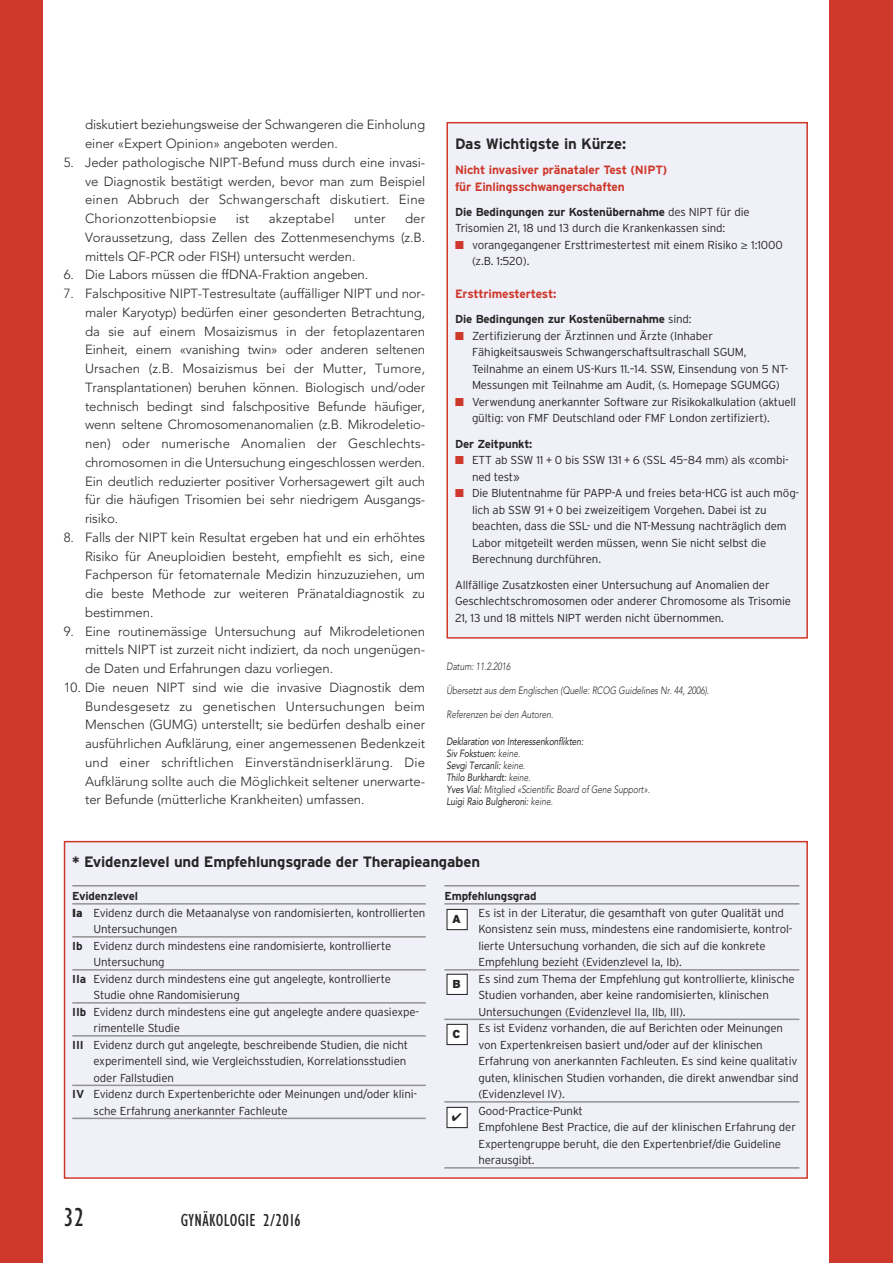
<style>
.page{position:relative;width:893px;height:1263px;background:#fff}
.page>*{position:absolute;margin:0;border:0;box-sizing:border-box;transform-origin:0 0}
.t1{font:condensed 27px "Gill Sans";color:#272627}
.t2{font:condensed 18px "Gill Sans";letter-spacing:.02em;color:#272627}
.t3{font:700 15px "Interstate";letter-spacing:-.015em;color:#272627}
.t4{font:300 13.2px/18.8px "Avenir";letter-spacing:-.005em;color:#272627;text-align:justify}
.t5{font:300 13.2px "Avenir";letter-spacing:.015em;color:#272627}
.t6{font:700 12px/16.5px "Interstate";letter-spacing:-.015em;color:#ce382b}
.t7{font:300 11.55px/16.5px "Interstate";letter-spacing:-.015em;color:#272627}
.t8{font:700 11.55px "Interstate";letter-spacing:-.015em;color:#272627}
.t9{font:900 11.55px "Interstate";color:#272627}
.t10{font:italic 10.5px/12px "Avenir";letter-spacing:-.005em;color:#272627;scale:.8 1}
.t11{font:italic 300 10.5px "Avenir";letter-spacing:-.005em;color:#272627;scale:.8 1}
.s1{font-weight:700}
.s2{color:#ce382b}
.s3{font-family:"Avenir";font-weight:400}
.s4{font-weight:300}
.s5{font-weight:900}
</style>
<div class="page">
<div style="left:829px;top:0;width:64px;height:1263px;background:#ce382b"></div>
<div style="left:0;top:0;width:43px;height:1263px;background:#ce382b"></div>
<div style="left:65px;top:842px;width:741px;height:335px;background:#eff0f8"></div>
<div style="left:64px;top:841px;width:744px;height:338px;border:2px solid #ce382b"></div>
<hr style="left:72px;top:885px;width:354px;height:1px;background:#939393">
<hr style="left:72px;top:903px;width:354px;height:1px;background:#939393">
<hr style="left:72px;top:936px;width:354px;height:1px;background:#939393">
<hr style="left:72px;top:969px;width:354px;height:1px;background:#939393">
<hr style="left:72px;top:1002px;width:354px;height:1px;background:#939393">
<hr style="left:72px;top:1035px;width:354px;height:1px;background:#939393">
<hr style="left:72px;top:1084px;width:354px;height:2px;background:#939393">
<hr style="left:72px;top:1117px;width:354px;height:2px;background:#939393">
<hr style="left:444px;top:885px;width:355px;height:1px;background:#939393">
<hr style="left:444px;top:903px;width:355px;height:1px;background:#939393">
<hr style="left:444px;top:969px;width:355px;height:1px;background:#939393">
<hr style="left:444px;top:1018px;width:355px;height:2px;background:#939393">
<hr style="left:444px;top:1101px;width:355px;height:1px;background:#939393">
<hr style="left:444px;top:1167px;width:355px;height:1px;background:#939393">
<div style="left:447px;top:909px;width:20px;height:21px;background:#fff"></div>
<div style="left:446px;top:909px;width:22px;height:21px;border:1px solid #272627"></div>
<div style="left:447px;top:974px;width:20px;height:20px;background:#fff"></div>
<div style="left:446px;top:974px;width:22px;height:21px;border:1px solid #272627"></div>
<div style="left:447px;top:1024px;width:20px;height:20px;background:#fff"></div>
<div style="left:446px;top:1024px;width:22px;height:21px;border:1px solid #272627"></div>
<div style="left:447px;top:1107px;width:20px;height:20px;background:#fff"></div>
<div style="left:446px;top:1107px;width:22px;height:21px;border:1px solid #272627"></div>
<div style="left:448px;top:123px;width:358px;height:514px;background:#eff0f8"></div>
<div style="left:446px;top:122px;width:362px;height:517px;border:2px solid #ce382b"></div>
<p class="t4" style="left:85px;top:115px;width:342px">diskutiert beziehungsweise der Schwangeren die Einholung einer «Expert Opinion» angeboten werden.</p>
<p class="t4" style="left:85px;top:153px;width:342px;text-indent:-21px">5. Jeder pathologische NIPT-Befund muss durch eine invasi&shy;ve Diagnostik bestätigt werden, bevor man zum Beispiel einen Abbruch der Schwangerschaft diskutiert. Eine Chorionzottenbiopsie</p>
<p class="t4" style="left:85px;top:209px;width:342px;text-indent:320px">der Voraussetzung, dass Zellen des Zottenmesenchyms (z.B. mittels QF-PCR oder FISH) untersucht werden.</p>
<p class="t4" style="left:64px;top:265px;width:306px">6. Die Labors müssen die ffDNA-Fraktion angeben.</p>
<p class="t4" style="left:85px;top:284px;width:342px;text-indent:-21px">7. Falschpositive NIPT-Testresultate (auffälliger NIPT und nor&shy;maler Karyotyp) bedürfen einer gesonderten Betrachtung, da sie auf einem Mosaizismus in der fetoplazentaren Einheit, einem «vanishing twin» oder anderen seltenen Ursachen (z.B. Mosaizismus bei der Mutter, Tumore, Transplantationen) beruhen können. Biologisch und/oder technisch bedingt sind falschpositive Befunde häufiger, wenn seltene Chromosomenanomalien (z.B. Mikrodeletio&shy;nen) oder numerische Anomalien der Geschlechts&shy;chromosomen in die Untersuchung eingeschlossen werden.<br>Ein deutlich reduzierter positiver Vorhersagewert gilt auch für die häufigen Trisomien bei sehr niedrigem Ausgangs&shy;risiko.</p>
<p class="t4" style="left:85px;top:528px;width:342px;text-indent:-21px">8. Falls der NIPT kein Resultat ergeben hat und ein erhöhtes Risiko für Aneuploidien besteht, empfiehlt es sich, eine Fachperson für fetomaternale Medizin hinzuzuziehen, um die beste Methode zur weiteren Pränataldiagnostik zu bestimmen.</p>
<p class="t4" style="left:85px;top:622px;width:342px;text-indent:-21px">9. Eine routinemässige Untersuchung auf Mikrodeletionen mittels NIPT ist zurzeit nicht indiziert, da noch ungenügen&shy;de Daten und Erfahrungen dazu vorliegen.</p>
<p class="t4" style="left:85px;top:678px;width:342px;text-indent:-21px">10. Die neuen NIPT sind wie die invasive Diagnostik dem Bundesgesetz zu genetischen Untersuchungen beim Menschen (GUMG) unterstellt; sie bedürfen deshalb einer ausführlichen Aufklärung, einer angemessenen Bedenkzeit und einer schriftlichen Einverständniserklärung. Die Aufklärung sollte auch die Möglichkeit seltener unerwarte&shy;ter Befunde (mütterliche Krankheiten) umfassen.</p>
<p class="t4" style="left:236px;top:209px;width:15px">ist</p>
<p class="t5" style="left:269px;top:211px;width:67px">akzeptabel</p>
<p class="t4" style="left:354px;top:209px;width:33px">unter</p>
<p class="t3" style="left:455px;top:135px;width:173px">Das Wichtigste in Kürze:</p>
<p class="t6" style="left:455px;top:162px;width:214px">Nicht invasiver pränataler Test (NIPT) für Einlingsschwangerschaften</p>
<p class="t7" style="left:455px;top:203px;width:296px"><span class="s1">Die Bedingungen zur Kostenübernahme</span> des NIPT für die<br>Trisomien 21, 18 und 13 durch die Krankenkassen sind:</p>
<p class="t7" style="left:472px;top:236px;width:312px;text-indent:-17px"><span class="s2">■</span> vorangegangener Ersttrimestertest mit einem Risiko <span class="s3">≥</span> 1:1000 (z.B. 1:520).</p>
<p class="t6" style="left:455px;top:286px;width:103px">Ersttrimestertest:</p>
<p class="t8" style="left:455px;top:312px;width:238px">Die Bedingungen zur Kostenübernahme <span class="s4">sind:</span></p>
<p class="t7" style="left:472px;top:327px;width:318px;text-indent:-17px"><span class="s2">■</span> Zertifizierung der Ärztinnen und Ärzte (Inhaber Fähigkeitsausweis Schwangerschaftsultraschall SGUM, Teilnahme an einem US-Kurs 11.–14. SSW, Einsendung von 5 NT-Messungen mit Teilnahme am Audit, (s. Homepage SGUMGG)</p>
<p class="t7" style="left:472px;top:393px;width:326px;text-indent:-17px"><span class="s2">■</span> Verwendung anerkannter Software zur Risikokalkulation (aktuell gültig: von FMF Deutschland oder FMF London zertifiziert).</p>
<p class="t8" style="left:455px;top:437px;width:79px">Der Zeitpunkt:</p>
<p class="t7" style="left:472px;top:452px;width:318px;text-indent:-17px"><span class="s2">■</span> ETT ab SSW 11 + 0 bis SSW 131 + 6 (SSL 45–84 mm) als «combi&shy;ned test»</p>
<p class="t7" style="left:472px;top:485px;width:329px;text-indent:-17px"><span class="s2">■</span> Die Blutentnahme für PAPP-A und freies beta-HCG ist auch mög&shy;lich ab SSW 91 + 0 bei zweizeitigem Vorgehen. Dabei ist zu beachten, dass die SSL- und die NT-Messung nachträglich dem Labor mitgeteilt werden müssen, wenn Sie nicht selbst die Berechnung durchführen.</p>
<p class="t7" style="left:455px;top:576px;width:338px">Allfällige Zusatzkosten einer Untersuchung auf Anomalien der<br>Geschlechtschromosomen oder anderer Chromosome als Trisomie<br>21, 13 und 18 mittels NIPT werden nicht übernommen.</p>
<p class="t11" style="left:446px;top:660px;width:82px">Datum: 11.2.2016</p>
<p class="t11" style="left:446px;top:684px;width:330px">Übersetzt aus dem Englischen (Quelle: RCOG Guidelines Nr. 44, 2006).</p>
<p class="t11" style="left:446px;top:708px;width:135px">Referenzen bei den Autoren.</p>
<p class="t10" style="left:446px;top:735px;width:256px">Deklaration von Interessenkonflikten:<br>Siv Fokstuen: <span class="s4">keine.<br></span>Sevgi Tercanli: <span class="s4">keine.<br></span>Thilo Burkhardt: <span class="s4">keine.<br></span>Yves Vial: <span class="s4">Mitglied «Scientific Board of Gene Support».<br></span>Luigi Raio Bulgheroni: <span class="s4">keine.</span></p>
<p class="t3" style="left:72px;top:853px;width:409px">* Evidenzlevel und Empfehlungsgrade der Therapieangaben</p>
<p class="t8" style="left:72px;top:889px;width:67px">Evidenzlevel</p>
<p class="t7" style="left:72px;top:904px;width:355px"><span class="s5">Ia</span> Evidenz durch die Metaanalyse von randomisierten, kontrollierten</p>
<p class="t7" style="left:94px;top:921px;width:85px">Untersuchungen</p>
<p class="t7" style="left:72px;top:937px;width:321px"><span class="s1">Ib</span> Evidenz durch mindestens eine randomisierte, kontrollierte</p>
<p class="t7" style="left:94px;top:954px;width:73px">Untersuchung</p>
<p class="t7" style="left:72px;top:970px;width:320px"><span class="s1">IIa</span> Evidenz durch mindestens eine gut angelegte, kontrollierte</p>
<p class="t7" style="left:94px;top:987px;width:148px">Studie ohne Randomisierung</p>
<p class="t7" style="left:72px;top:1003px;width:348px"><span class="s1">IIb</span> Evidenz durch mindestens eine gut angelegte andere quasiexpe-</p>
<p class="t7" style="left:94px;top:1020px;width:88px">rimentelle Studie</p>
<p class="t7" style="left:72px;top:1036px;width:337px"><span class="s1">III</span> Evidenz durch gut angelegte, beschreibende Studien, die nicht</p>
<p class="t7" style="left:94px;top:1053px;width:314px">experimentell sind, wie Vergleichsstudien, Korrelationsstudien</p>
<p class="t7" style="left:94px;top:1069px;width:82px">oder Fallstudien</p>
<p class="t7" style="left:72px;top:1086px;width:346px"><span class="s1">IV</span> Evidenz durch Expertenberichte oder Meinungen und/oder klini-</p>
<p class="t7" style="left:94px;top:1102px;width:196px">sche Erfahrung anerkannter Fachleute</p>
<p class="t8" style="left:444px;top:889px;width:94px">Empfehlungsgrad</p>
<p class="t7" style="left:478px;top:904px;width:322px">Es ist in der Literatur, die gesamthaft von guter Qualität und Konsistenz sein muss, mindestens eine randomisierte, kontrol&shy;lierte Untersuchung vorhanden, die sich auf die konkrete Empfehlung bezieht (Evidenzlevel Ia, Ib).<br>Es sind zum Thema der Empfehlung gut kontrollierte, klinische Studien vorhanden, aber keine randomisierten, klinischen Untersuchungen (Evidenzlevel IIa, IIb, III).<br>Es ist Evidenz vorhanden, die auf Berichten oder Meinungen von Expertenkreisen basiert und/oder auf der klinischen Erfahrung von anerkannten Fachleuten. Es sind keine qualitativ guten, klinischen Studien vorhanden, die direkt anwendbar sind (Evidenzlevel IV).<br>Good-Practice-Punkt<br>Empfohlene Best Practice, die auf der klinischen Erfahrung der Expertengruppe beruht, die den Expertenbrief/die Guideline herausgibt.</p>
<p class="t9" style="left:452px;top:912px;width:10px">A</p>
<p class="t9" style="left:452px;top:977px;width:10px">B</p>
<p class="t9" style="left:453px;top:1027px;width:9px">C</p>
<h1 class="t1" style="left:64px;top:1207px;width:22px">32</h1>
<h2 class="t2" style="left:181px;top:1213px;width:122px">GYNÄKOLOGIE 2/2016</h2>
</div>
